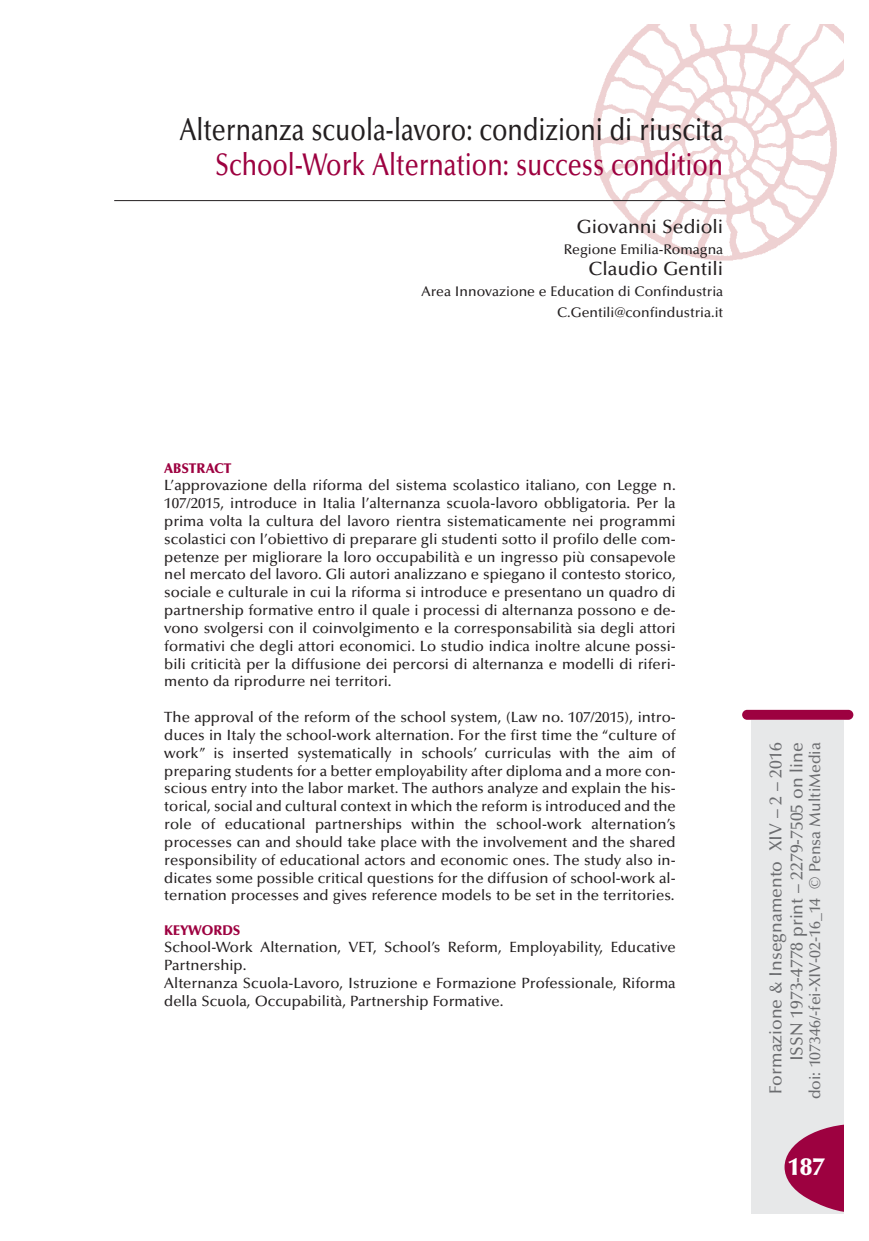
<style>
.page{position:relative;width:869px;height:1241px;background:#fff}
.page>*{position:absolute;margin:0;border:0;box-sizing:border-box;transform-origin:0 0}
.t1{font:500 31.5px "Optima";color:#231f20;scale:.8 1}
.t2{font:500 31.5px "Optima";color:#9d0140;scale:.8 1}
.t3{font:900 24.5px "Optima";color:#fff}
.t4{font:500 19.25px "Optima";color:#231f20}
.t5{font:500 17.5px/21px "Optima";color:#6c6d70;text-align:right}
.t6{font:500 15.75px "Optima";color:#6c6d70}
.t7{font:500 14.88px/17.8px "Optima";color:#231f20;text-align:justify}
.t8{font:500 14px/21px "Optima";color:#231f20;text-align:right}
.t9{font:900 14px "Optima";letter-spacing:-.01em;color:#9d0140}
</style>
<div class="page">
<img style="left:571px;top:25px;width:271px;height:236px">
<hr style="left:114px;top:200px;width:610px;height:1px;background:#231f20">
<div style="left:750px;top:720px;width:92px;height:493px;background:#e7e8e9"></div>
<div style="left:741px;top:709px;width:112px;height:10px;background:#9d0140;border-radius:5px"></div>
<svg style="left:784px;top:1123px;width:60px;height:89px"></svg>
<h1 class="t1" style="left:180px;top:117px;width:680px">Alternanza scuola-lavoro: condizioni di riuscita</h1>
<h1 class="t2" style="left:215px;top:152px;width:636px">School-Work Alternation: success condition</h1>
<p class="t4" style="left:576px;top:219px;width:148px">Giovanni Sedioli</p>
<p class="t8" style="left:563px;top:240px;width:161px">Regione Emilia-Romagna</p>
<p class="t4" style="left:588px;top:261px;width:136px">Claudio Gentili</p>
<p class="t8" style="left:421px;top:282px;width:303px">Area Innovazione e Education di Confindustria<br>C.Gentili@confindustria.it</p>
<p class="t9" style="left:164px;top:462px;width:69px">ABSTRACT</p>
<p class="t7" style="left:164px;top:478px;width:512px">L’approvazione della riforma del sistema scolastico italiano, con Legge n.<br>107/2015, introduce in Italia l’alternanza scuola-lavoro obbligatoria. Per la prima volta la cultura del lavoro rientra sistematicamente nei programmi scolastici con l’obiettivo di preparare gli studenti sotto il profilo delle com&shy;petenze per migliorare la loro occupabilità e un ingresso più consapevole nel mercato del lavoro. Gli autori analizzano e spiegano il contesto storico, sociale e culturale in cui la riforma si introduce e presentano un quadro di partnership formative entro il quale i processi di alternanza possono e de&shy;vono svolgersi con il coinvolgimento e la corresponsabilità sia degli attori formativi che degli attori economici. Lo studio indica inoltre alcune possi&shy;bili criticità per la diffusione dei percorsi di alternanza e modelli di riferi&shy;mento da riprodurre nei territori.</p>
<p class="t7" style="left:164px;top:709px;width:513px">The approval of the reform of the school system, (Law no. 107/2015), intro&shy;duces in Italy the school-work alternation. For the first time the “culture of work” is inserted systematically in schools’ curriculas with the aim of preparing students for a better employability after diploma and a more con&shy;scious entry into the labor market. The authors analyze and explain the his&shy;torical, social and cultural context in which the reform is introduced and the role of educational partnerships within the school-work alternation’s processes can and should take place with the involvement and the shared responsibility of educational actors and economic ones. The study also in&shy;dicates some possible critical questions for the diffusion of school-work al&shy;ternation processes and gives reference models to be set in the territories.</p>
<p class="t9" style="left:164px;top:924px;width:78px">KEYWORDS</p>
<p class="t7" style="left:164px;top:939px;width:512px;text-align:left">School-Work Alternation, VET, School’s Reform, Employability, Educative Partnership.<br>Alternanza Scuola-Lavoro, Istruzione e Formazione Professionale, Riforma della Scuola, Occupabilità, Partnership Formative.</p>
<p class="t5" style="left:766px;top:1093px;width:352px;rotate:-90deg">Formazione &amp; Insegnamento XIV – 2 – 2016<br>ISSN 1973-4778 print – 2279-7505 on line</p>
<p class="t6" style="left:808px;top:1099px;width:358px;rotate:-90deg">doi: 107346/-fei-XIV-02-16_14 © Pensa MultiMedia</p>
<h2 class="t3" style="left:787px;top:1156px;width:38px">187</h2>
</div>
